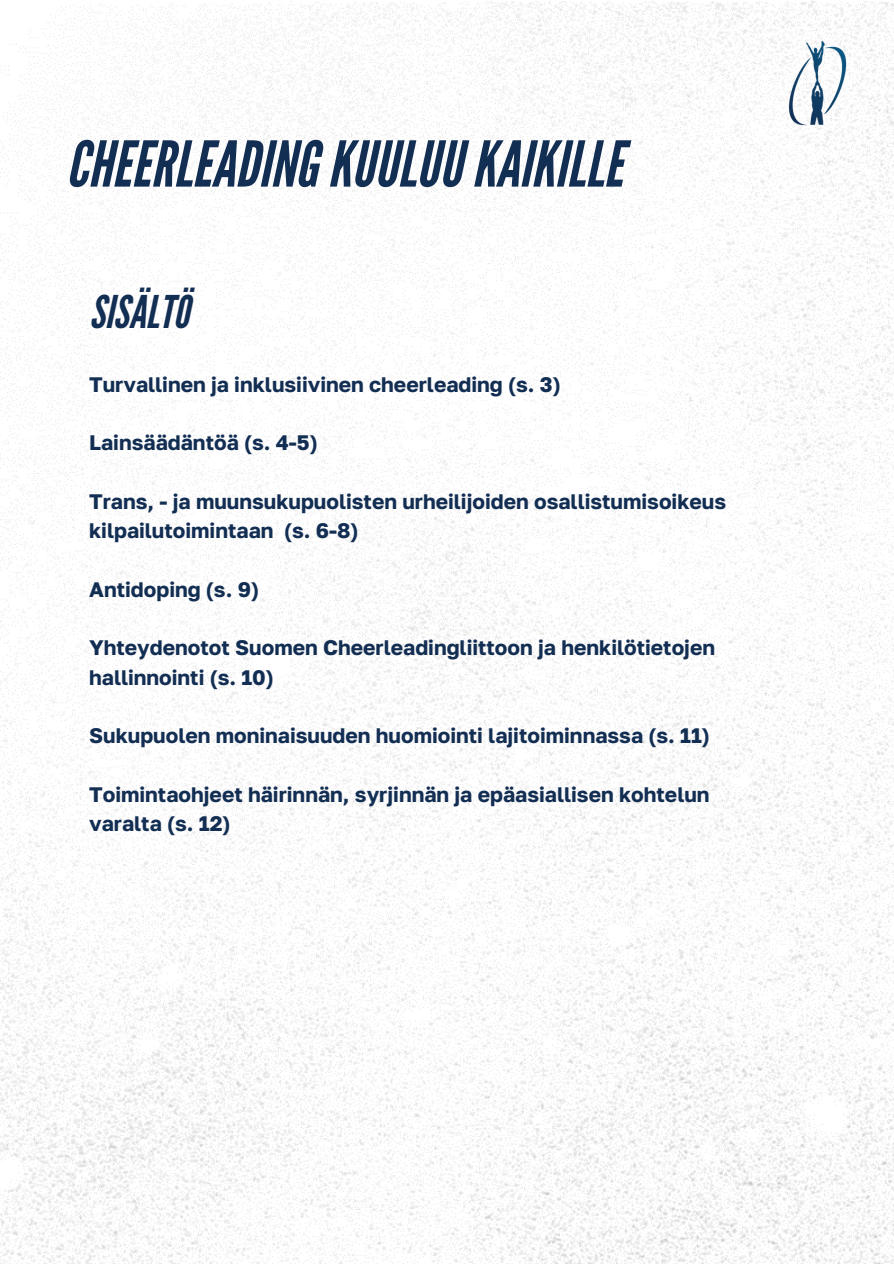
<style>
.page{position:relative;width:894px;height:1264px;background:#fff}
.page>*{position:absolute;margin:0;border:0;box-sizing:border-box;transform-origin:0 0}
.t1{font:italic 63px "League Gothic";color:#132e53}
.t2{font:italic 45px "League Gothic";color:#132e53}
.t3{font:700 21px/29.2px "Golos Text";color:#132e53}
</style>
<div class="page">
<img style="left:0;top:0;width:893px;height:1263px">
<img style="left:784px;top:37px;width:65px;height:91px">
<p class="t1" style="left:66px;top:128px;width:558px">CHEERLEADING KUULUUKAIKILLE</p>
<p class="t2" style="left:89px;top:286px;width:101px">SISÄLTÖ</p>
<h1 class="t3" style="left:89px;top:369px;width:473px">Turvallinen ja inklusiivinen cheerleading (s. 3)</h1>
<h2 class="t3" style="left:89px;top:428px;width:230px">Lainsäädäntöä (s. 4-5)</h2>
<p class="t3" style="left:89px;top:486px;width:638px">Trans, - ja muunsukupuolisten urheilijoiden osallistumisoikeus kilpailutoimintaan (s. 6-8)</p>
<p class="t3" style="left:89px;top:574px;width:171px">Antidoping (s. 9)</p>
<p class="t3" style="left:89px;top:632px;width:627px">Yhteydenotot Suomen Cheerleadingliittoon ja henkilötietojen hallinnointi (s. 10)</p>
<p class="t3" style="left:89px;top:720px;width:622px">Sukupuolen moninaisuuden huomiointi lajitoiminnassa (s. 11)</p>
<p class="t3" style="left:89px;top:779px;width:621px">Toimintaohjeet häirinnän, syrjinnän ja epäasiallisen kohtelun varalta (s. 12)</p>
</div>
